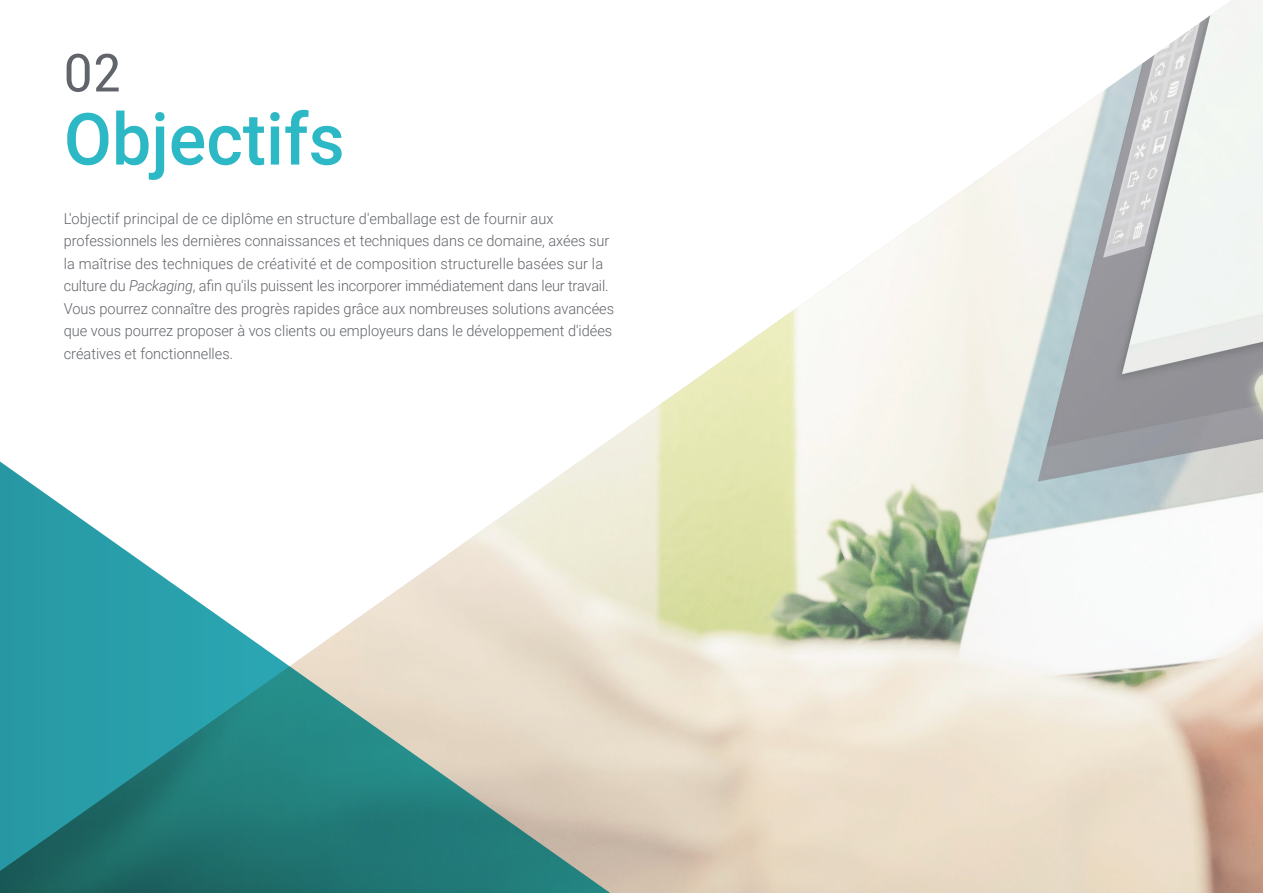
<style>
.page{position:relative;width:1263px;height:893px;background:#fff}
.page>*{position:absolute;margin:0;border:0;box-sizing:border-box;transform-origin:0 0}
.t1{font:500 72px "Roboto";color:#2db8c5}
.t2{font:52.5px "Roboto";color:#61646a}
.t3{font:300 15px/22.5px "Roboto";color:#61646a}
.s1{font-style:italic}
</style>
<div class="page">
<img style="left:601px;top:0;width:662px;height:893px">
<svg style="left:0;top:446px;width:640px;height:447px"></svg>
<h2 class="t2" style="left:64px;top:36px;width:59px">02</h2>
<h1 class="t1" style="left:64px;top:89px;width:282px">Objectifs</h1>
<p class="t3" style="left:64px;top:207px;width:552px">L'objectif principal de ce diplôme en structure d'emballage est de fournir aux professionnels les dernières connaissances et techniques dans ce domaine, axées sur la maîtrise des techniques de créativité et de composition structurelle basées sur la culture du <span class="s1">Packaging</span>, afin qu'ils puissent les incorporer immédiatement dans leur travail.<br>Vous pourrez connaître des progrès rapides grâce aux nombreuses solutions avancées que vous pourrez proposer à vos clients ou employeurs dans le développement d'idées créatives et fonctionnelles.</p>
</div>
